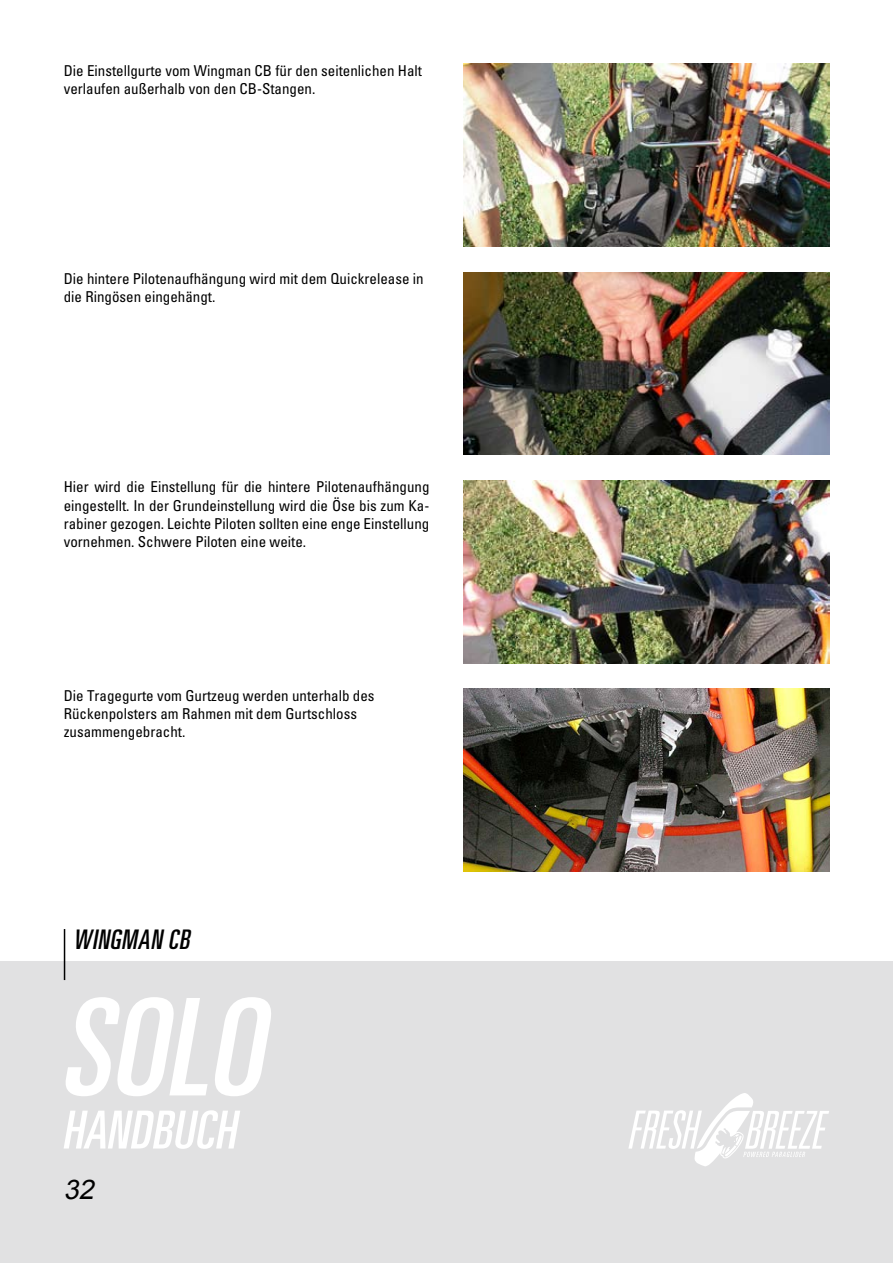
<style>
.page{position:relative;width:893px;height:1263px;background:#fff}
.page>*{position:absolute;margin:0;border:0;box-sizing:border-box;transform-origin:0 0}
.t1{font:italic ultra-condensed 135px "Univers";color:#fff}
.t2{font:italic ultra-condensed 52.5px "Univers";color:#fff}
.t3{font:italic ultra-condensed 27px "Univers";color:#000}
.t4{font:italic 27px "Arial";color:#000}
.t5{font:condensed 15px/18px "Univers";color:#000}
</style>
<div class="page">
<div style="left:0;top:961px;width:893px;height:302px;background:#e1e1e2"></div>
<hr style="left:64px;top:929px;width:1px;height:51px;background:#000">
<svg style="left:629px;top:1093px;width:200px;height:73px"></svg>
<img style="left:464px;top:64px;width:365px;height:183px">
<img style="left:464px;top:272px;width:365px;height:183px">
<img style="left:464px;top:480px;width:365px;height:183px">
<img style="left:464px;top:689px;width:365px;height:183px">
<p class="t5" style="left:64px;top:61px;width:360px">Die Einstellgurte vom Wingman CB für den seitenlichen Halt verlaufen außerhalb von den CB-Stangen.</p>
<p class="t5" style="left:64px;top:270px;width:361px">Die hintere Pilotenaufhängung wird mit dem Quickrelease in die Ringösen eingehängt.</p>
<p class="t5" style="left:64px;top:478px;width:367px;text-align:justify">Hier wird die Einstellung für die hintere Pilotenaufhängung eingestellt. In der Grundeinstellung wird die Öse bis zum Ka&shy;rabiner gezogen. Leichte Piloten sollten eine enge Einstellung vornehmen. Schwere Piloten eine weite.</p>
<p class="t5" style="left:64px;top:686px;width:312px">Die Tragegurte vom Gurtzeug werden unterhalb des<br>Rückenpolsters am Rahmen mit dem Gurtschloss zusammengebracht.</p>
<h3 class="t3" style="left:73px;top:924px;width:123px">WINGMAN CB</h3>
<h1 class="t1" style="left:60px;top:971px;width:231px">SOLO</h1>
<h2 class="t2" style="left:62px;top:1100px;width:186px">HANDBUCH</h2>
<h3 class="t4" style="left:64px;top:1175px;width:37px">32</h3>
</div>
